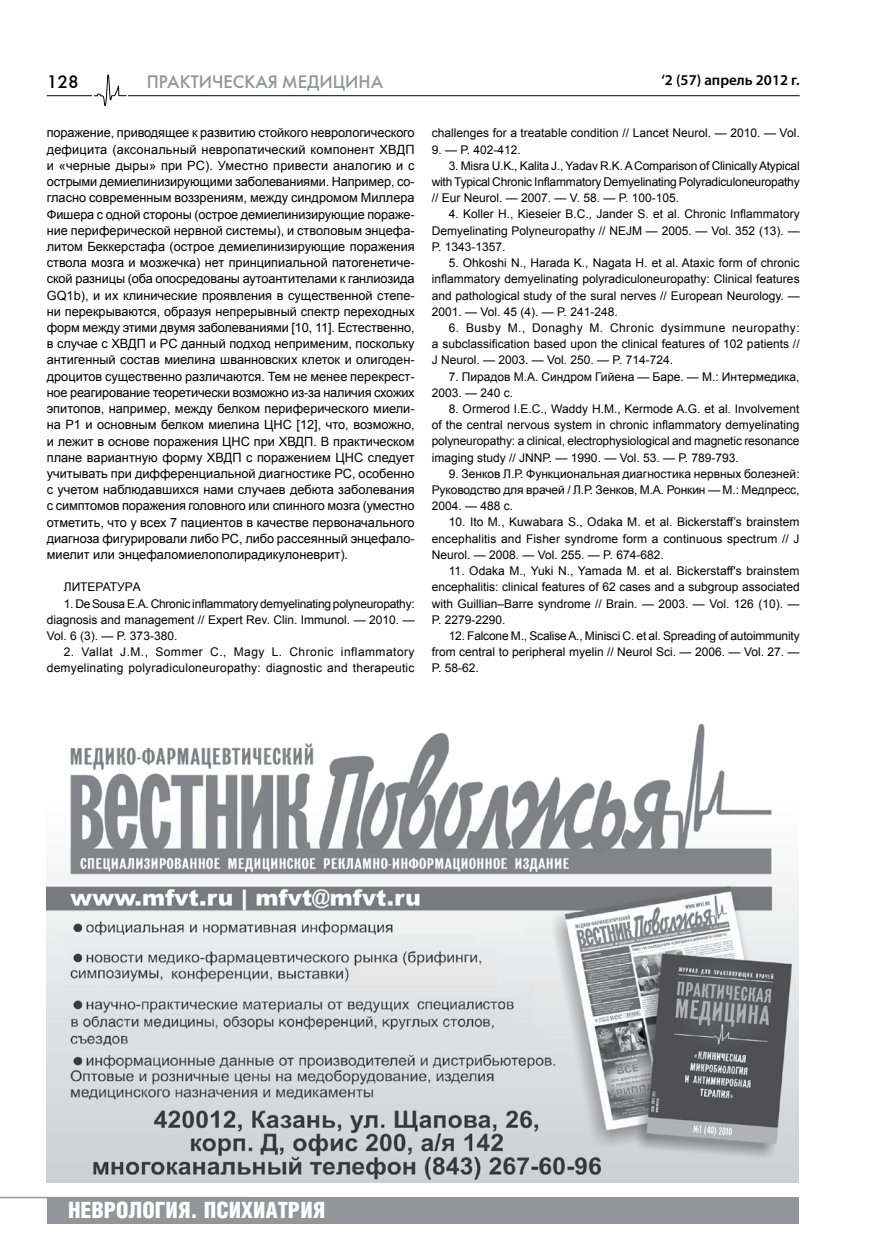
<style>
.page{position:relative;width:872px;height:1255px;background:#fff}
.page>*{position:absolute;margin:0;border:0;box-sizing:border-box;transform-origin:0 0}
.t1{font:900 22.5px "Helios Cond";color:#fff}
.t2{font:18px "Futuris C";color:#939598}
.t3{font:18px "Futuris C";color:#000}
.t4{font:600 15px "Myriad Pro";color:#000}
.t5{font:12.75px/16.2px "Arial";color:#000;text-align:justify}
.t6{font:12px/16.2px "Arial";color:#000;text-align:justify}
.t7{font:12px/16.2px "Arial";letter-spacing:.02em;color:#000;text-align:right}
</style>
<div class="page">
<hr style="left:47px;top:95px;width:752px;height:1px;background:#000">
<div style="left:93px;top:73px;width:35px;height:33px;background:#fff"></div>
<svg style="left:93px;top:74px;width:34px;height:32px"></svg>
<div style="left:47px;top:1196px;width:751px;height:27px;background:#939598"></div>
<hr style="left:0;top:1196px;width:248px;height:2px;background:#939598">
<img style="left:47px;top:723px;width:751px;height:459px">
<h2 class="t3" style="left:47px;top:71px;width:33px">128</h2>
<h2 class="t2" style="left:147px;top:71px;width:238px">ПРАКТИЧЕСКАЯ МЕДИЦИНА</h2>
<p class="t5" style="left:47px;top:125px;width:369px">поражение, приводящее к развитию стойкого неврологического дефицита (аксональный невропатический компонент ХВДП и «черные дыры» при РС). Уместно привести аналогию и с острыми демиелинизирующими заболеваниями. Например, со&shy;гласно современным воззрениям, между синдромом Миллера Фишера с одной стороны (острое демиелинизирующие пораже&shy;ние периферической нервной системы), и стволовым энцефа&shy;литом Беккерстафа (острое демиелинизирующие поражения ствола мозга и мозжечка) нет принципиальной патогенетиче&shy;ской разницы (оба опосредованы аутоантителами к ганлиозида GQ1b), и их клинические проявления в существенной степе&shy;ни перекрываются, образуя непрерывный спектр переходных форм между этими двумя заболеваниями [10, 11]. Естественно, в случае с ХВДП и РС данный подход неприменим, поскольку антигенный состав миелина шванновских клеток и олигоден&shy;дроцитов существенно различаются. Тем не менее перекрест&shy;ное реагирование теоретически возможно из-за наличия схожих эпитопов, например, между белком периферического миели&shy;на P1 и основным белком миелина ЦНС [12], что, возможно, и лежит в основе поражения ЦНС при ХВДП. В практическом плане вариантную форму ХВДП с поражением ЦНС следует учитывать при дифференциальной диагностике РС, особенно с учетом наблюдавшихся нами случаев дебюта заболевания с симптомов поражения головного или спинного мозга (уместно отметить, что у всех 7 пациентов в качестве первоначального диагноза фигурировали либо РС, либо рассеянный энцефало&shy;миелит или энцефаломиелополирадикулоневрит).</p>
<p class="t6" style="left:64px;top:579px;width:79px">ЛИТЕРАТУРA</p>
<p class="t6" style="left:47px;top:595px;width:369px;text-indent:17px">1. De Sousa E.A. Chronic inflammatory demyelinating polyneuropathy: diagnosis and management // Expert Rev. Clin. Immunol. — 2010. — Vol. 6 (3). — P. 373-380.</p>
<p class="t7" style="left:47px;top:644px;width:369px">2. Vallat J.M., Sommer C., Magy L. Chronic inflammatory demyelinating polyradiculoneuropathy: diagnostic and therapeutic</p>
<p class="t4" style="left:661px;top:71px;width:140px">‘2 (57) апрель 2012 г.</p>
<p class="t6" style="left:432px;top:125px;width:369px">challenges for a treatable condition // Lancet Neurol. — 2010. — Vol.</p>
<p class="t6" style="left:432px;top:141px;width:91px">9. — P. 402-412.</p>
<p class="t6" style="left:432px;top:158px;width:369px;text-indent:17px">3. Misra U.K., Kalita J., Yadav R.K. A Comparison of Clinically Atypical with Typical Chronic Inflammatory Demyelinating Polyradiculoneuropathy // Eur Neurol. — 2007. — V. 58. — P. 100-105.</p>
<p class="t6" style="left:432px;top:206px;width:369px;text-indent:17px">4. Koller H., Kieseier B.C., Jander S. et al. Chronic Inflammatory Demyelinating Polyneuropathy // NEJM — 2005. — Vol. 352 (13). — P. 1343-1357.</p>
<p class="t6" style="left:432px;top:255px;width:369px;text-indent:17px">5. Ohkoshi N., Harada K., Nagata H. et al. Ataxic form of chronic inflammatory demyelinating polyradiculoneuropathy: Clinical features and pathological study of the sural nerves // European Neurology. — 2001. — Vol. 45 (4). — P. 241-248.</p>
<p class="t6" style="left:432px;top:320px;width:369px;text-indent:17px">6. Busby M., Donaghy M. Chronic dysimmune neuropathy: a subclassification based upon the clinical features of 102 patients // J Neurol. — 2003. — Vol. 250. — P. 714-724.</p>
<p class="t6" style="left:432px;top:368px;width:369px;text-indent:17px">7. Пирадов М.А. Синдром Гийена — Баре. — М.: Интермедика,<br>2003. — 240 с.</p>
<p class="t6" style="left:432px;top:401px;width:369px;text-indent:17px">8. Ormerod I.E.C., Waddy H.M., Kermode A.G. et al. Involvement of the central nervous system in chronic inflammatory demyelinating polyneuropathy: a clinical, electrophysiological and magnetic resonance imaging study // JNNP. — 1990. — Vol. 53. — P. 789-793.</p>
<p class="t6" style="left:432px;top:465px;width:369px;text-indent:17px">9. Зенков Л.Р. Функциональная диагностика нервных болезней:<br>Руководство для врачей / Л.Р. Зенков, М.А. Ронкин — М.: Медпресс, 2004. — 488 с.</p>
<p class="t6" style="left:432px;top:514px;width:369px;text-indent:17px">10. Ito M., Kuwabara S., Odaka M. et al. Bickerstaff’s brainstem encephalitis and Fisher syndrome form a continuous spectrum // J Neurol. — 2008. — Vol. 255. — P. 674-682.</p>
<p class="t6" style="left:432px;top:563px;width:369px;text-indent:17px">11. Odaka M., Yuki N., Yamada M. et al. Bickerstaff's brainstem encephalitis: clinical features of 62 cases and a subgroup associated with Guillian–Barre syndrome // Brain. — 2003. — Vol. 126 (10). — P. 2279-2290.</p>
<p class="t6" style="left:432px;top:627px;width:369px;text-indent:17px">12. Falcone M., Scalise A., Minisci C. et al. Spreading of autoimmunity from central to peripheral myelin // Neurol Sci. — 2006. — Vol. 27. — P. 58-62.</p>
<h1 class="t1" style="left:68px;top:1196px;width:259px">НЕВРОЛОГИЯ. ПСИХИАТРИЯ</h1>
</div>
